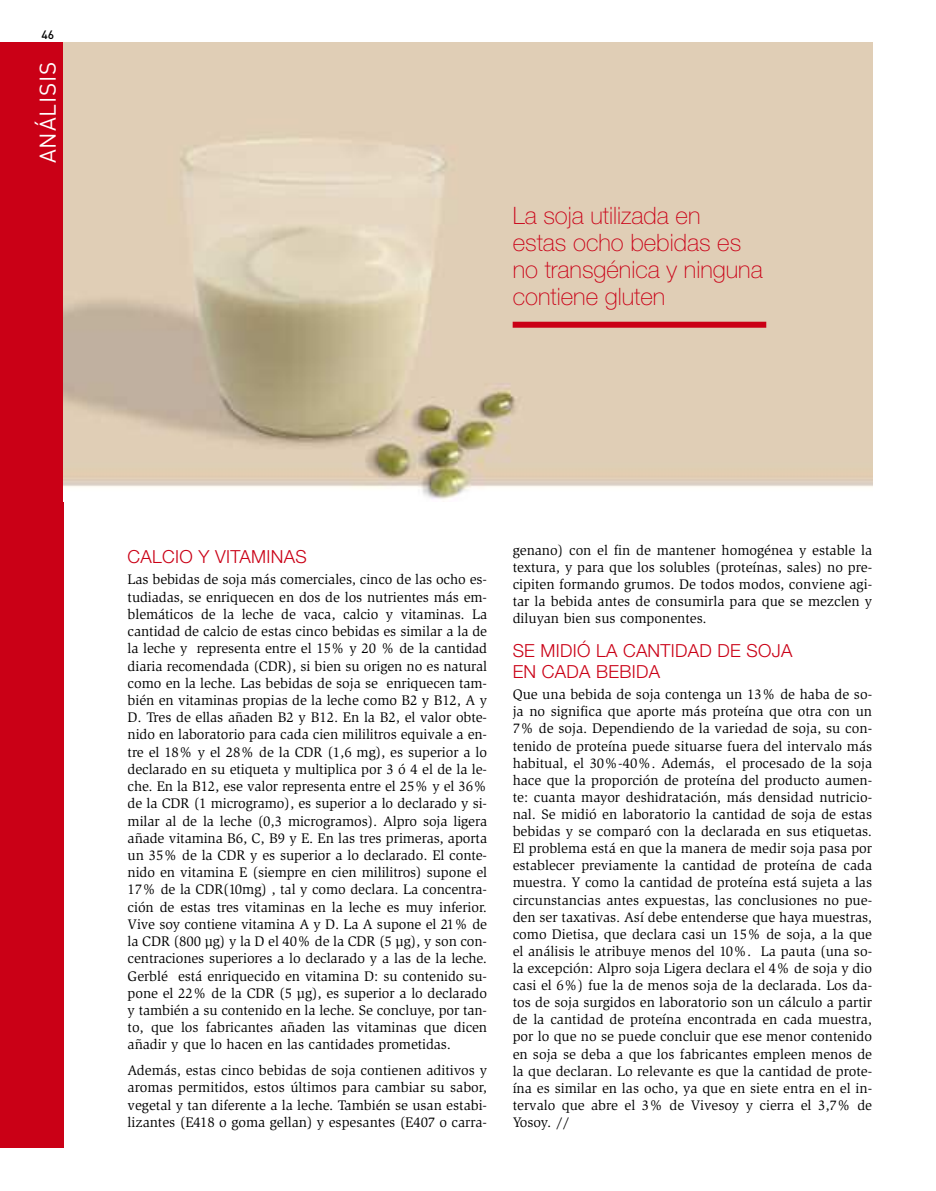
<style>
.page{position:relative;width:936px;height:1191px;background:#fff}
.page>*{position:absolute;margin:0;border:0;box-sizing:border-box;transform-origin:0 0}
.t1{font:100 24px/27px "Helvetica Neue";color:#ca0016}
.t2{font:22.5px "DIN";letter-spacing:.03em;color:#fff}
.t3{font:300 18px/21px "Helvetica Neue";letter-spacing:.015em;color:#ca0016}
.t4{font:14.25px/17.2px "Slimbach";color:#000;text-align:justify}
.t5{font:500 12px "DIN";color:#000}
</style>
<div class="page">
<div style="left:0;top:43px;width:64px;height:1105px;background:#ca0016"></div>
<img style="left:64px;top:43px;width:808px;height:456px">
<div style="left:512px;top:322px;width:254px;height:6px;background:#ca0016"></div>
<p class="t5" style="left:41px;top:27px;width:14px">46</p>
<h2 class="t2" style="left:35px;top:163px;width:102px;rotate:-90deg">ANÁLISIS</h2>
<h1 class="t1" style="left:512px;top:204px;width:251px">La soja utilizada en<br>estas ocho bebidas es no transgénica y ninguna contiene gluten</h1>
<p class="t3" style="left:128px;top:546px;width:180px">CALCIO Y VITAMINAS</p>
<p class="t4" style="left:128px;top:572px;width:361px">Las bebidas de soja más comerciales, cinco de las ocho es&shy;tudiadas, se enriquecen en dos de los nutrientes más em&shy;blemáticos de la leche de vaca, calcio y vitaminas. La cantidad de calcio de estas cinco bebidas es similar a la de la leche y representa entre el 15% y 20 % de la cantidad diaria recomendada (CDR), si bien su origen no es natural como en la leche. Las bebidas de soja se enriquecen tam&shy;bién en vitaminas propias de la leche como B2 y B12, A y D. Tres de ellas añaden B2 y B12. En la B2, el valor obte&shy;nido en laboratorio para cada cien mililitros equivale a en&shy;tre el 18% y el 28% de la CDR (1,6 mg), es superior a lo declarado en su etiqueta y multiplica por 3 ó 4 el de la le&shy;che. En la B12, ese valor representa entre el 25% y el 36% de la CDR (1 microgramo), es superior a lo declarado y si&shy;milar al de la leche (0,3 microgramos). Alpro soja ligera añade vitamina B6, C, B9 y E. En las tres primeras, aporta un 35% de la CDR y es superior a lo declarado. El conte&shy;nido en vitamina E (siempre en cien mililitros) supone el 17% de la CDR(10mg) , tal y como declara. La concentra&shy;ción de estas tres vitaminas en la leche es muy inferior.<br>Vive soy contiene vitamina A y D. La A supone el 21% de la CDR (800 µg) y la D el 40% de la CDR (5 µg), y son con&shy;centraciones superiores a lo declarado y a las de la leche.<br>Gerblé está enriquecido en vitamina D: su contenido su&shy;pone el 22% de la CDR (5 µg), es superior a lo declarado y también a su contenido en la leche. Se concluye, por tan&shy;to, que los fabricantes añaden las vitaminas que dicen añadir y que lo hacen en las cantidades prometidas.</p>
<p class="t4" style="left:128px;top:1062px;width:361px">Además, estas cinco bebidas de soja contienen aditivos y aromas permitidos, estos últimos para cambiar su sabor, vegetal y tan diferente a la leche. También se usan estabi&shy;lizantes (E418 o goma gellan) y espesantes (E407 o carra-</p>
<p class="t4" style="left:512px;top:542px;width:361px">genano) con el fin de mantener homogénea y estable la textura, y para que los solubles (proteínas, sales) no pre&shy;cipiten formando grumos. De todos modos, conviene agi&shy;tar la bebida antes de consumirla para que se mezclen y diluyan bien sus componentes.</p>
<p class="t3" style="left:512px;top:639px;width:281px">SE MIDIÓ LA CANTIDAD DE SOJA<br>EN CADA BEBIDA</p>
<p class="t4" style="left:512px;top:687px;width:361px">Que una bebida de soja contenga un 13% de haba de so&shy;ja no significa que aporte más proteína que otra con un 7% de soja. Dependiendo de la variedad de soja, su con&shy;tenido de proteína puede situarse fuera del intervalo más habitual, el 30%-40%. Además, el procesado de la soja hace que la proporción de proteína del producto aumen&shy;te: cuanta mayor deshidratación, más densidad nutricio&shy;nal. Se midió en laboratorio la cantidad de soja de estas bebidas y se comparó con la declarada en sus etiquetas.<br>El problema está en que la manera de medir soja pasa por establecer previamente la cantidad de proteína de cada muestra. Y como la cantidad de proteína está sujeta a las circunstancias antes expuestas, las conclusiones no pue&shy;den ser taxativas. Así debe entenderse que haya muestras, como Dietisa, que declara casi un 15% de soja, a la que el análisis le atribuye menos del 10%. La pauta (una so&shy;la excepción: Alpro soja Ligera declara el 4% de soja y dio casi el 6%) fue la de menos soja de la declarada. Los da&shy;tos de soja surgidos en laboratorio son un cálculo a partir de la cantidad de proteína encontrada en cada muestra, por lo que no se puede concluir que ese menor contenido en soja se deba a que los fabricantes empleen menos de la que declaran. Lo relevante es que la cantidad de prote&shy;ína es similar en las ocho, ya que en siete entra en el in&shy;tervalo que abre el 3% de Vivesoy y cierra el 3,7% de Yosoy. //</p>
</div>
